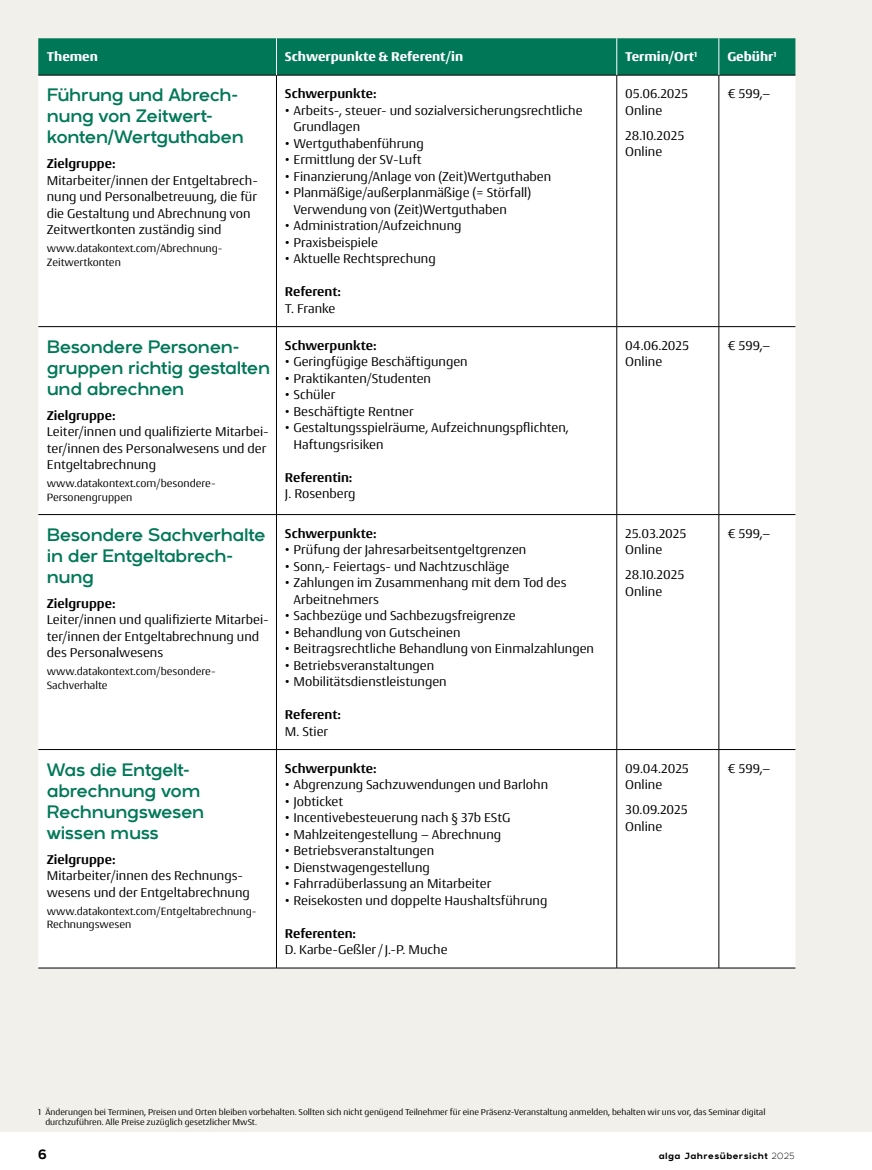
<style>
.page{position:relative;width:872px;height:1170px;background:#fff}
.page>*{position:absolute;margin:0;border:0;box-sizing:border-box;transform-origin:0 0}
.t1{font:18px/21px "Arkibal";letter-spacing:-.02em;color:#007858}
.t2{font:13.5px/16.5px "Conto";color:#000}
.t3{font:700 13.5px "Conto";color:#000}
.t4{font:700 expanded 13.5px "Conto";color:#fff}
.t5{font:700 13.5px "Arkibal";color:#000}
.t6{font:11.25px/13.5px "Conto";color:#000}
.t7{font:9px/10.8px "Conto";color:#000}
.t8{font:700 9px "Arkibal";letter-spacing:.05em;color:#000}
.s1{font-weight:300}
</style>
<div class="page">
<div style="left:0;top:0;width:872px;height:1131px;background:#f1f0ea"></div>
<div style="left:38px;top:38px;width:757px;height:37px;background:#007858"></div>
<div style="left:38px;top:76px;width:757px;height:891px;background:#fff"></div>
<div style="left:38px;top:327px;width:757px;height:187px;background:#fff"></div>
<hr style="left:38px;top:75px;width:238px;height:1px;background:#000">
<hr style="left:276px;top:75px;width:341px;height:1px;background:#000">
<hr style="left:276px;top:75px;width:1px;height:251px;background:#000">
<hr style="left:617px;top:75px;width:102px;height:1px;background:#000">
<hr style="left:616px;top:75px;width:1px;height:251px;background:#000">
<hr style="left:719px;top:75px;width:76px;height:1px;background:#000">
<hr style="left:718px;top:75px;width:1px;height:251px;background:#000">
<hr style="left:276px;top:327px;width:1px;height:187px;background:#000">
<hr style="left:616px;top:327px;width:1px;height:187px;background:#000">
<hr style="left:718px;top:327px;width:1px;height:187px;background:#000">
<hr style="left:276px;top:514px;width:1px;height:235px;background:#000">
<hr style="left:616px;top:514px;width:1px;height:235px;background:#000">
<hr style="left:718px;top:514px;width:1px;height:235px;background:#000">
<hr style="left:276px;top:749px;width:1px;height:218px;background:#000">
<hr style="left:616px;top:749px;width:1px;height:218px;background:#000">
<hr style="left:718px;top:749px;width:1px;height:218px;background:#000">
<hr style="left:38px;top:326px;width:238px;height:1px;background:#000">
<hr style="left:276px;top:326px;width:341px;height:1px;background:#000">
<hr style="left:617px;top:326px;width:102px;height:1px;background:#000">
<hr style="left:719px;top:326px;width:76px;height:1px;background:#000">
<hr style="left:38px;top:514px;width:238px;height:1px;background:#000">
<hr style="left:276px;top:514px;width:341px;height:1px;background:#000">
<hr style="left:617px;top:514px;width:102px;height:1px;background:#000">
<hr style="left:719px;top:514px;width:76px;height:1px;background:#000">
<hr style="left:38px;top:749px;width:238px;height:1px;background:#000">
<hr style="left:276px;top:749px;width:341px;height:1px;background:#000">
<hr style="left:617px;top:749px;width:102px;height:1px;background:#000">
<hr style="left:719px;top:749px;width:76px;height:1px;background:#000">
<hr style="left:38px;top:967px;width:238px;height:1px;background:#000">
<hr style="left:276px;top:967px;width:341px;height:1px;background:#000">
<hr style="left:617px;top:967px;width:102px;height:1px;background:#000">
<hr style="left:719px;top:967px;width:76px;height:1px;background:#000">
<hr style="left:616px;top:38px;width:1px;height:37px;background:#fff">
<hr style="left:718px;top:38px;width:1px;height:37px;background:#fff">
<hr style="left:276px;top:38px;width:1px;height:37px;background:#fff">
<p class="t4" style="left:47px;top:48px;width:53px">Themen</p>
<p class="t4" style="left:285px;top:48px;width:180px">Schwerpunkte &amp; Referent/in</p>
<p class="t4" style="left:625px;top:48px;width:73px">Termin/Ort<sup>1</sup></p>
<p class="t4" style="left:727px;top:48px;width:50px">Gebühr<sup>1</sup></p>
<h1 class="t1" style="left:47px;top:84px;width:199px">Führung und Abrech&shy;nung von Zeitwert&shy;konten/Wertguthaben</h1>
<p class="t3" style="left:47px;top:155px;width:70px">Zielgruppe:</p>
<p class="t2" style="left:47px;top:172px;width:213px">Mitarbeiter/innen der Entgeltabrech&shy;nung und Personalbetreuung, die für die Gestaltung und Abrechnung von Zeitwertkonten zuständig sind</p>
<p class="t6" style="left:47px;top:241px;width:176px">www.datakontext.com/Abrechnung-<br>Zeitwertkonten</p>
<p class="t3" style="left:285px;top:85px;width:93px">Schwerpunkte:</p>
<p class="t2" style="left:293px;top:101px;width:290px;text-indent:-9px">• Arbeits-, steuer- und sozialversicherungsrechtliche<br>Grundlagen</p>
<p class="t2" style="left:285px;top:134px;width:140px">• Wertguthabenführung</p>
<p class="t2" style="left:285px;top:151px;width:138px">• Ermittlung der SV-Luft</p>
<p class="t2" style="left:285px;top:167px;width:268px">• Finanzierung/Anlage von (Zeit)Wertguthaben</p>
<p class="t2" style="left:293px;top:184px;width:239px;text-indent:-9px">• Planmäßige/außerplanmäßige (= Störfall)<br>Verwendung von (Zeit)Wertguthaben</p>
<p class="t2" style="left:285px;top:217px;width:178px">• Administration/Aufzeichnung</p>
<p class="t2" style="left:285px;top:233px;width:95px">• Praxisbeispiele</p>
<p class="t2" style="left:285px;top:250px;width:152px">• Aktuelle Rechtsprechung</p>
<p class="t3" style="left:285px;top:283px;width:58px">Referent:</p>
<p class="t2" style="left:285px;top:299px;width:52px">T. Franke</p>
<p class="t2" style="left:727px;top:85px;width:45px">€ 599,–</p>
<p class="t2" style="left:625px;top:85px;width:64px">05.06.2025<br>Online</p>
<p class="t2" style="left:625px;top:126px;width:60px">28.10.2025<br>Online</p>
<h1 class="t1" style="left:47px;top:336px;width:225px">Besondere Personen&shy;gruppen richtig gestalten und abrechnen</h1>
<p class="t3" style="left:47px;top:407px;width:70px">Zielgruppe:</p>
<p class="t2" style="left:47px;top:423px;width:224px">Leiter/innen und qualifizierte Mitarbei&shy;ter/innen des Personalwesens und der<br>Entgeltabrechnung</p>
<p class="t6" style="left:47px;top:476px;width:169px">www.datakontext.com/besondere-<br>Personengruppen</p>
<h1 class="t1" style="left:47px;top:524px;width:220px">Besondere Sachverhalte in der Entgeltabrech&shy;nung</h1>
<p class="t3" style="left:47px;top:594px;width:70px">Zielgruppe:</p>
<p class="t2" style="left:47px;top:611px;width:224px">Leiter/innen und qualifizierte Mitarbei&shy;ter/innen der Entgeltabrechnung und des Personalwesens</p>
<p class="t6" style="left:47px;top:664px;width:169px">www.datakontext.com/besondere-<br>Sachverhalte</p>
<h1 class="t1" style="left:47px;top:758px;width:159px">Was die Entgelt&shy;abrechnung vom<br>Rechnungswesen wissen muss</h1>
<p class="t3" style="left:47px;top:850px;width:70px">Zielgruppe:</p>
<p class="t2" style="left:47px;top:867px;width:204px">Mitarbeiter/innen des Rechnungs&shy;wesens und der Entgeltabrechnung</p>
<p class="t6" style="left:47px;top:903px;width:210px">www.datakontext.com/Entgeltabrechnung-<br>Rechnungswesen</p>
<p class="t3" style="left:285px;top:336px;width:93px">Schwerpunkte:</p>
<p class="t2" style="left:285px;top:353px;width:184px">• Geringfügige Beschäftigungen</p>
<p class="t2" style="left:285px;top:369px;width:148px">• Praktikanten/Studenten</p>
<p class="t2" style="left:285px;top:386px;width:52px">• Schüler</p>
<p class="t2" style="left:285px;top:402px;width:130px">• Beschäftigte Rentner</p>
<p class="t2" style="left:293px;top:419px;width:277px;text-indent:-9px">• Gestaltungsspielräume, Aufzeichnungspflichten,<br>Haftungsrisiken</p>
<p class="t3" style="left:285px;top:468px;width:69px">Referentin:</p>
<p class="t2" style="left:285px;top:485px;width:72px">J. Rosenberg</p>
<p class="t3" style="left:285px;top:524px;width:93px">Schwerpunkte:</p>
<p class="t2" style="left:285px;top:541px;width:243px">• Prüfung der Jahresarbeitsentgeltgrenzen</p>
<p class="t2" style="left:285px;top:557px;width:226px">• Sonn,- Feiertags- und Nachtzuschläge</p>
<p class="t2" style="left:293px;top:574px;width:275px;text-indent:-9px">• Zahlungen im Zusammenhang mit dem Tod des<br>Arbeitnehmers</p>
<p class="t2" style="left:285px;top:607px;width:232px">• Sachbezüge und Sachbezugsfreigrenze</p>
<p class="t2" style="left:285px;top:623px;width:177px">• Behandlung von Gutscheinen</p>
<p class="t2" style="left:285px;top:640px;width:310px">• Beitragsrechtliche Behandlung von Einmalzahlungen</p>
<p class="t2" style="left:285px;top:656px;width:151px">• Betriebsveranstaltungen</p>
<p class="t2" style="left:285px;top:673px;width:163px">• Mobilitätsdienstleistungen</p>
<p class="t3" style="left:285px;top:706px;width:58px">Referent:</p>
<p class="t2" style="left:285px;top:722px;width:45px">M. Stier</p>
<p class="t3" style="left:285px;top:759px;width:93px">Schwerpunkte:</p>
<p class="t2" style="left:285px;top:775px;width:265px">• Abgrenzung Sachzuwendungen und Barlohn</p>
<p class="t2" style="left:285px;top:792px;width:60px">• Jobticket</p>
<p class="t2" style="left:285px;top:808px;width:227px">• Incentivebesteuerung nach § 37b EStG</p>
<p class="t2" style="left:285px;top:825px;width:218px">• Mahlzeitengestellung – Abrechnung</p>
<p class="t2" style="left:285px;top:841px;width:151px">• Betriebsveranstaltungen</p>
<p class="t2" style="left:285px;top:858px;width:146px">• Dienstwagengestellung</p>
<p class="t2" style="left:285px;top:874px;width:208px">• Fahrradüberlassung an Mitarbeiter</p>
<p class="t2" style="left:285px;top:891px;width:264px">• Reisekosten und doppelte Haushaltsführung</p>
<p class="t3" style="left:285px;top:924px;width:73px">Referenten:</p>
<p class="t2" style="left:285px;top:940px;width:164px">D. Karbe-Geßler/J.-P. Muche</p>
<p class="t2" style="left:625px;top:336px;width:65px">04.06.2025<br>Online</p>
<p class="t2" style="left:727px;top:336px;width:45px">€ 599,–</p>
<p class="t2" style="left:625px;top:524px;width:63px">25.03.2025<br>Online</p>
<p class="t2" style="left:625px;top:566px;width:60px">28.10.2025<br>Online</p>
<p class="t2" style="left:727px;top:524px;width:45px">€ 599,–</p>
<p class="t2" style="left:625px;top:759px;width:65px">09.04.2025<br>Online</p>
<p class="t2" style="left:625px;top:800px;width:64px">30.09.2025<br>Online</p>
<p class="t2" style="left:727px;top:759px;width:45px">€ 599,–</p>
<p class="t7" style="left:45px;top:1105px;width:721px;text-indent:-7px">1 Änderungen bei Terminen, Preisen und Orten bleiben vorbehalten. Sollten sich nicht genügend Teilnehmer für eine Präsenz-Veranstaltung anmelden, behalten wir uns vor, das Seminar digital durchzuführen. Alle Preise zuzüglich gesetzlicher MwSt.</p>
<p class="t5" style="left:38px;top:1144px;width:10px">6</p>
<p class="t8" style="left:658px;top:1148px;width:137px">alga Jahresübersicht <span class="s1">2025</span></p>
</div>
